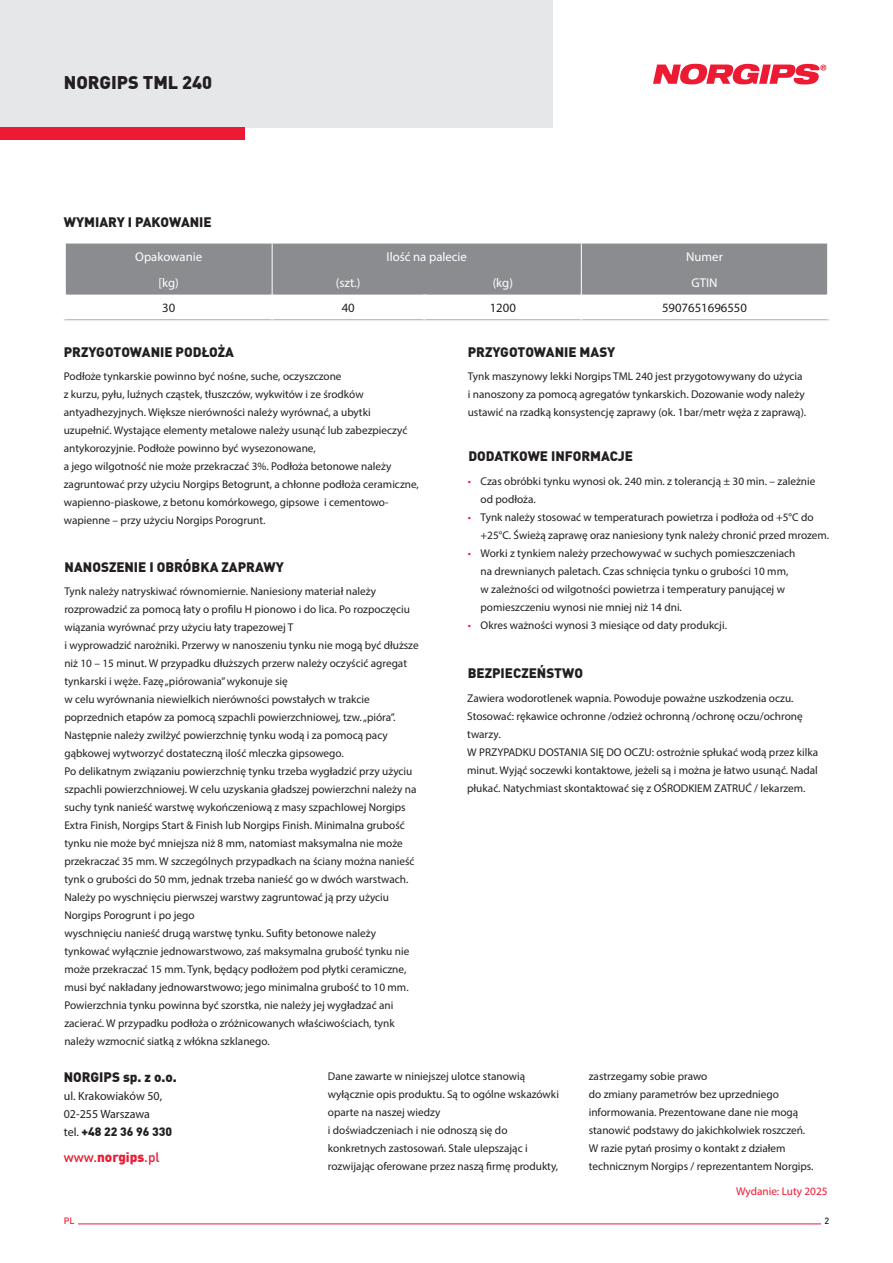
<style>
.page{position:relative;width:893px;height:1263px;background:#fff}
.page>*{position:absolute;margin:0;border:0;box-sizing:border-box;transform-origin:0 0}
.t1{font:900 18px "DIN Offc Pro";color:#231f20}
.header_2{font:900 13.5px "DIN Offc Pro";color:#231f20}
.t2{font:500 13.5px "DINOT";color:#ed1a33}
.t3{font:12.75px "Myriad Pro";color:#fff}
.t4{font:12.75px "Myriad Pro";color:#231f20}
.t5{font:12px "Myriad Pro";color:#231f20}
.t6{font:900 12px "DIN Offc Pro";color:#231f20}
.txt{font:11.25px/18px "Myriad Pro";color:#231f20}
.txt-2{font:11.25px "Myriad Pro";color:#ed1a33}
.t7{font:500 9px "DIN Offc Pro";color:#ed1a33}
.t8{font:500 9px "DIN Offc Pro";color:#231f20}
.s1{color:#ed1a33}
.s2{font-family:"Myriad Pro";font-weight:400}
.s3{font-weight:900}
</style>
<div class="page">
<div style="left:0;top:0;width:553px;height:128px;background:#e6e7e9"></div>
<div style="left:0;top:128px;width:244px;height:12px;background:#ed1a33"></div>
<svg style="left:653px;top:64px;width:173px;height:20px"></svg>
<hr style="left:78px;top:1223px;width:743px;height:1px;background:#ed1a33">
<hr style="left:64px;top:319px;width:208px;height:1px;background:#a8a9ad">
<hr style="left:272px;top:319px;width:152px;height:1px;background:#a8a9ad">
<hr style="left:424px;top:319px;width:157px;height:1px;background:#a8a9ad">
<hr style="left:581px;top:319px;width:248px;height:1px;background:#a8a9ad">
<div style="left:65px;top:244px;width:763px;height:51px;background:#8a8c8f"></div>
<p class="t1" style="left:64px;top:68px;width:150px">NORGIPS TML 240</p>
<p class="header_2" style="left:64px;top:211px;width:150px">WYMIARY I PAKOWANIE</p>
<p class="t3" style="left:135px;top:249px;width:69px">Opakowanie</p>
<p class="t3" style="left:386px;top:249px;width:82px">Ilość na palecie</p>
<p class="t3" style="left:686px;top:249px;width:38px">Numer</p>
<p class="t3" style="left:159px;top:274px;width:22px">[kg)</p>
<p class="t3" style="left:336px;top:274px;width:26px">(szt.)</p>
<p class="t3" style="left:493px;top:274px;width:22px">(kg)</p>
<p class="t3" style="left:691px;top:274px;width:28px">GTIN</p>
<p class="t4" style="left:162px;top:300px;width:15px">30</p>
<p class="t4" style="left:342px;top:300px;width:15px">40</p>
<p class="t4" style="left:490px;top:300px;width:28px">1200</p>
<p class="t4" style="left:662px;top:300px;width:87px">5907651696550</p>
<p class="header_2" style="left:64px;top:341px;width:172px">PRZYGOTOWANIE PODŁOŻA</p>
<p class="header_2" style="left:468px;top:341px;width:149px">PRZYGOTOWANIE MASY</p>
<p class="txt" style="left:64px;top:367px;width:357px">Podłoże tynkarskie powinno być nośne, suche, oczyszczone<br>z kurzu, pyłu, luźnych cząstek, tłuszczów, wykwitów i ze środków antyadhezyjnych. Większe nierówności należy wyrównać, a ubytki uzupełnić. Wystające elementy metalowe należy usunąć lub zabezpieczyć antykorozyjnie. Podłoże powinno być wysezonowane,<br>a jego wilgotność nie może przekraczać 3%. Podłoża betonowe należy zagruntować przy użyciu Norgips Betogrunt, a chłonne podłoża ceramiczne, wapienno-piaskowe, z betonu komórkowego, gipsowe i cementowo&shy;wapienne – przy użyciu Norgips Porogrunt.</p>
<p class="header_2" style="left:65px;top:556px;width:221px">NANOSZENIE I OBRÓBKA ZAPRAWY</p>
<p class="txt" style="left:64px;top:582px;width:356px">Tynk należy natryskiwać równomiernie. Naniesiony materiał należy rozprowadzić za pomocą łaty o profilu H pionowo i do lica. Po rozpoczęciu wiązania wyrównać przy użyciu łaty trapezowej T<br>i wyprowadzić narożniki. Przerwy w nanoszeniu tynku nie mogą być dłuższe niż 10 – 15 minut. W przypadku dłuższych przerw należy oczyścić agregat tynkarski i węże. Fazę „piórowania” wykonuje się<br>w celu wyrównania niewielkich nierówności powstałych w trakcie poprzednich etapów za pomocą szpachli powierzchniowej, tzw. „pióra”.<br>Następnie należy zwilżyć powierzchnię tynku wodą i za pomocą pacy gąbkowej wytworzyć dostateczną ilość mleczka gipsowego.<br>Po delikatnym związaniu powierzchnię tynku trzeba wygładzić przy użyciu szpachli powierzchniowej. W celu uzyskania gładszej powierzchni należy na suchy tynk nanieść warstwę wykończeniową z masy szpachlowej Norgips Extra Finish, Norgips Start &amp; Finish lub Norgips Finish. Minimalna grubość tynku nie może być mniejsza niż 8 mm, natomiast maksymalna nie może przekraczać 35 mm. W szczególnych przypadkach na ściany można nanieść tynk o grubości do 50 mm, jednak trzeba nanieść go w dwóch warstwach.<br>Należy po wyschnięciu pierwszej warstwy zagruntować ją przy użyciu Norgips Porogrunt i po jego<br>wyschnięciu nanieść drugą warstwę tynku. Sufity betonowe należy tynkować wyłącznie jednowarstwowo, zaś maksymalna grubość tynku nie może przekraczać 15 mm. Tynk, będący podłożem pod płytki ceramiczne, musi być nakładany jednowarstwowo; jego minimalna grubość to 10 mm.<br>Powierzchnia tynku powinna być szorstka, nie należy jej wygładzać ani zacierać. W przypadku podłoża o zróżnicowanych właściwościach, tynk należy wzmocnić siatką z włókna szklanego.</p>
<p class="txt" style="left:468px;top:367px;width:340px">Tynk maszynowy lekki Norgips TML 240 jest przygotowywany do użycia i nanoszony za pomocą agregatów tynkarskich. Dozowanie wody należy ustawić na rzadką konsystencję zaprawy (ok. 1bar/metr węża z zaprawą).</p>
<p class="header_2" style="left:468px;top:445px;width:166px">DODATKOWE INFORMACJE</p>
<p class="txt" style="left:481px;top:472px;width:336px;text-indent:-13px"><span class="s1">•</span> Czas obróbki tynku wynosi ok. 240 min. z tolerancją ± 30 min. – zależnie od podłoża.</p>
<p class="txt" style="left:481px;top:508px;width:350px;text-indent:-13px"><span class="s1">•</span> Tynk należy stosować w temperaturach powietrza i podłoża od +5°C do +25°C. Świeżą zaprawę oraz naniesiony tynk należy chronić przed mrozem.</p>
<p class="txt" style="left:481px;top:544px;width:316px;text-indent:-13px"><span class="s1">•</span> Worki z tynkiem należy przechowywać w suchych pomieszczeniach na drewnianych paletach. Czas schnięcia tynku o grubości 10 mm, w zależności od wilgotności powietrza i temperatury panującej w pomieszczeniu wynosi nie mniej niż 14 dni.</p>
<p class="txt" style="left:468px;top:616px;width:261px"><span class="s1">•</span> Okres ważności wynosi 3 miesiące od daty produkcji.</p>
<p class="header_2" style="left:468px;top:663px;width:117px">BEZPIECZEŃSTWO</p>
<p class="txt" style="left:467px;top:689px;width:353px">Zawiera wodorotlenek wapnia. Powoduje poważne uszkodzenia oczu.<br>Stosować: rękawice ochronne /odzież ochronną /ochronę oczu/ochronę twarzy.<br>W PRZYPADKU DOSTANIA SIĘ DO OCZU: ostrożnie spłukać wodą przez kilka minut. Wyjąć soczewki kontaktowe, jeżeli są i można je łatwo usunąć. Nadal płukać. Natychmiast skontaktować się z OŚRODKIEM ZATRUĆ / lekarzem.</p>
<p class="header_2" style="left:64px;top:1066px;width:115px">NORGIPS sp. z o.o.</p>
<p class="t5" style="left:64px;top:1088px;width:100px">ul. Krakowiaków 50,</p>
<p class="t5" style="left:64px;top:1106px;width:88px">02-255 Warszawa</p>
<p class="t6" style="left:64px;top:1121px;width:110px"><span class="s2">tel.</span> +48 22 36 96 330</p>
<p class="t2" style="left:64px;top:1147px;width:97px">www.<span class="s3">norgips</span>.pl</p>
<p class="txt" style="left:328px;top:1067px;width:233px">Dane zawarte w niniejszej ulotce stanowią wyłącznie opis produktu. Są to ogólne wskazówki oparte na naszej wiedzy<br>i doświadczeniach i nie odnoszą się do konkretnych zastosowań. Stale ulepszając i rozwijając oferowane przez naszą firmę produkty,</p>
<p class="txt" style="left:589px;top:1067px;width:226px">zastrzegamy sobie prawo<br>do zmiany parametrów bez uprzedniego informowania. Prezentowane dane nie mogą stanowić podstawy do jakichkolwiek roszczeń.<br>W razie pytań prosimy o kontakt z działem technicznym Norgips / reprezentantem Norgips.</p>
<p class="txt-2" style="left:736px;top:1185px;width:93px">Wydanie: Luty 2025</p>
<p class="t7" style="left:64px;top:1214px;width:12px">PL</p>
<p class="t8" style="left:824px;top:1214px;width:6px">2</p>
</div>
